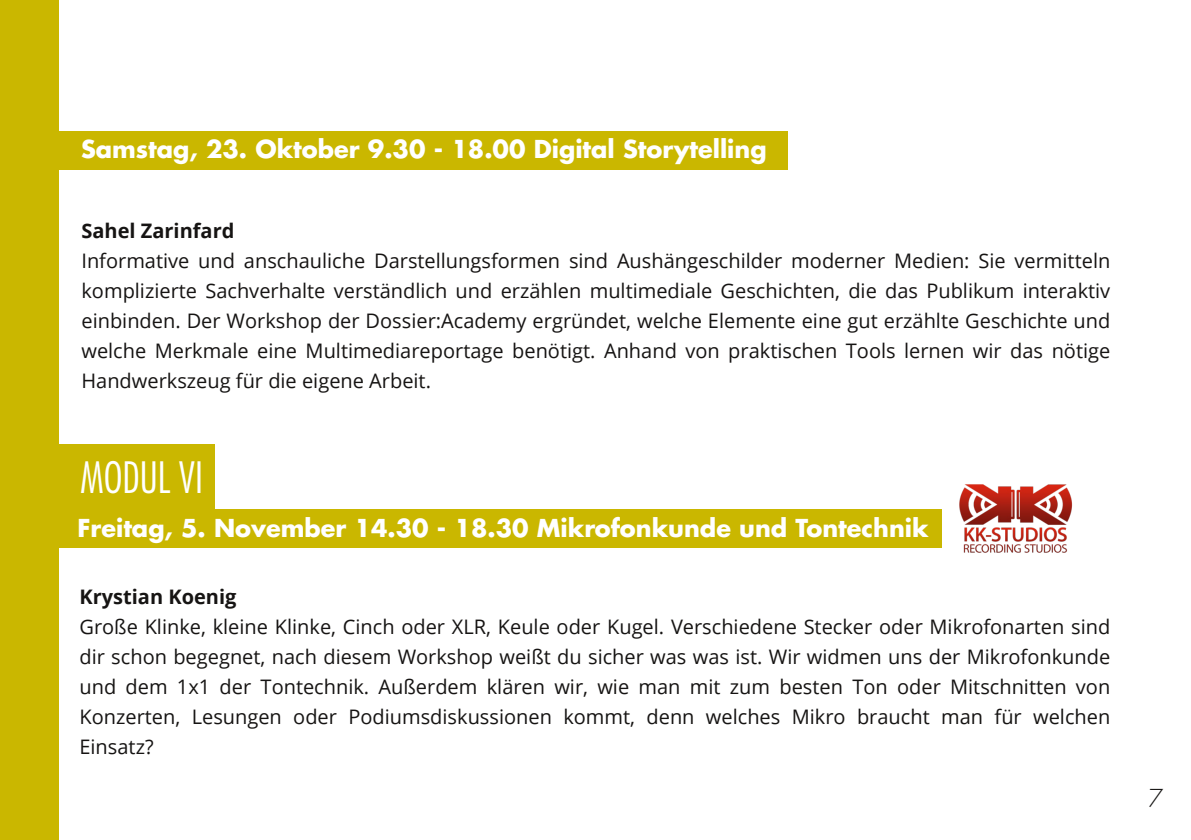
<style>
.page{position:relative;width:1191px;height:840px;background:#fff}
.page>*{position:absolute;margin:0;border:0;box-sizing:border-box;transform-origin:0 0}
.t1{font:300 condensed 42px "Futura LT";color:#fff}
.t2{font:700 24px "Futura LT";color:#fff}
.t3{font:300 24px "Futura LT";color:#161413}
.t4{font:20px/30px "Open Sans";color:#161413;text-align:justify}
.t5{font:700 20px "Open Sans";color:#161413}
</style>
<div class="page">
<div style="left:0;top:0;width:59px;height:839px;background:#cab700"></div>
<div style="left:0;top:131px;width:787px;height:39px;background:#cab700"></div>
<div style="left:0;top:509px;width:941px;height:39px;background:#cab700"></div>
<div style="left:0;top:443px;width:215px;height:69px;background:#cab700"></div>
<img style="left:959px;top:484px;width:114px;height:69px">
<p class="t2" style="left:81px;top:133px;width:687px">Samstag, 23. Oktober 9.30 - 18.00 Digital Storytelling</p>
<p class="t5" style="left:81px;top:216px;width:154px">Sahel Zarinfard</p>
<p class="t4" style="left:81px;top:245px;width:1030px">Informative und anschauliche Darstellungsformen sind Aushängeschilder moderner Medien: Sie vermitteln komplizierte Sachverhalte verständlich und erzählen multimediale Geschichten, die das Publikum interaktiv einbinden. Der Workshop der Dossier:Academy ergründet, welche Elemente eine gut erzählte Geschichte und welche Merkmale eine Multimediareportage benötigt. Anhand von praktischen Tools lernen wir das nötige Handwerkszeug für die eigene Arbeit.</p>
<h1 class="t1" style="left:80px;top:452px;width:125px">MODUL VI</h1>
<p class="t2" style="left:78px;top:512px;width:852px">Freitag, 5. November 14.30 - 18.30 Mikrofonkunde und Tontechnik</p>
<p class="t5" style="left:79px;top:582px;width:158px">Krystian Koenig</p>
<p class="t4" style="left:79px;top:610px;width:1032px">Große Klinke, kleine Klinke, Cinch oder XLR, Keule oder Kugel. Verschiedene Stecker oder Mikrofonarten sind dir schon begegnet, nach diesem Workshop weißt du sicher was was ist. Wir widmen uns der Mikrofonkunde und dem 1x1 der Tontechnik. Außerdem klären wir, wie man mit zum besten Ton oder Mitschnitten von Konzerten, Lesungen oder Podiumsdiskussionen kommt, denn welches Mikro braucht man für welchen Einsatz?</p>
<p class="t3" style="left:1148px;top:783px;width:16px">7</p>
</div>
